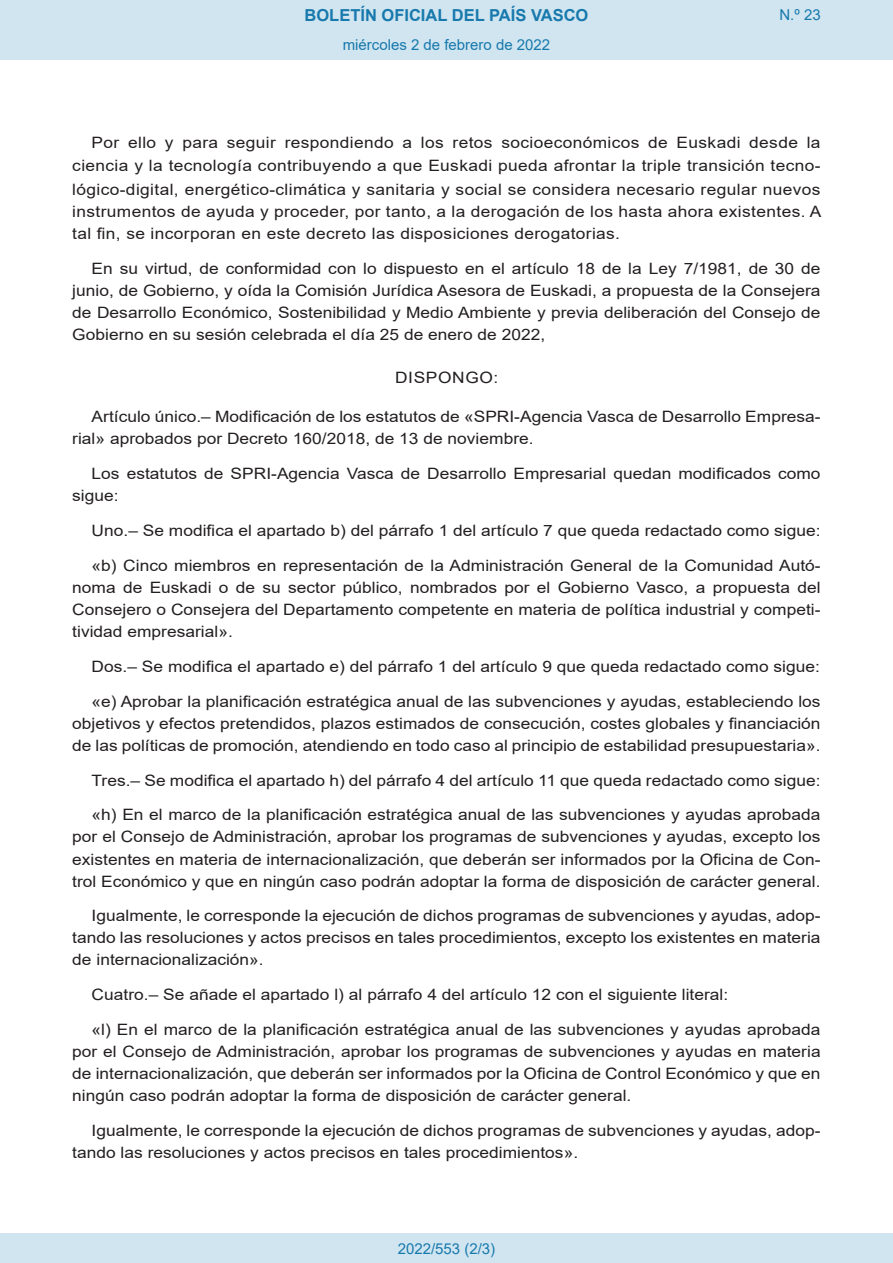
<style>
.page{position:relative;width:893px;height:1263px;background:#fff}
.page>*{position:absolute;margin:0;border:0;box-sizing:border-box;transform-origin:0 0}
.t1{font:700 16.5px "Arial";color:#1879ad}
.BOPVDetalle{font:15.6px/22px "Arial";color:#231f20;text-align:justify;scale:1.11 1}
.BOPVClave{font:15.6px "Arial";letter-spacing:.035em;color:#231f20;scale:1.11 1}
.Paginacion_Centro{font:15px "Arial";color:#1879ad}
</style>
<div class="page">
<div style="left:0;top:0;width:893px;height:60px;background:#d0e5f0"></div>
<div style="left:0;top:1233px;width:893px;height:30px;background:#d0e5f0"></div>
<p class="t1" style="left:305px;top:3px;width:285px">BOLETÍN OFICIAL DEL PAÍS VASCO</p>
<p class="Paginacion_Centro" style="left:343px;top:35px;width:209px">miércoles 2 de febrero de 2022</p>
<p class="Paginacion_Centro" style="left:779px;top:5px;width:43px">N.º 23</p>
<p class="BOPVDetalle" style="left:72px;top:131px;width:676px;line-height:22.6px;text-indent:19px">Por ello y para seguir respondiendo a los retos socioeconómicos de Euskadi desde la ciencia y la tecnología contribuyendo a que Euskadi pueda afrontar la triple transición tecno&shy;lógico-digital, energético-climática y sanitaria y social se considera necesario regular nuevos instrumentos de ayuda y proceder, por tanto, a la derogación de los hasta ahora existentes. A tal fin, se incorporan en este decreto las disposiciones derogatorias.</p>
<p class="BOPVDetalle" style="left:72px;top:257px;width:676px;text-indent:19px">En su virtud, de conformidad con lo dispuesto en el artículo 18 de la Ley 7/1981, de 30 de junio, de Gobierno, y oída la Comisión Jurídica Asesora de Euskadi, a propuesta de la Consejera de Desarrollo Económico, Sostenibilidad y Medio Ambiente y previa deliberación del Consejo de Gobierno en su sesión celebrada el día 25 de enero de 2022,</p>
<p class="BOPVClave" style="left:395px;top:367px;width:94px">DISPONGO:</p>
<p class="BOPVDetalle" style="left:72px;top:406px;width:676px;text-indent:19px">Artículo único.– Modificación de los estatutos de «SPRI-Agencia Vasca de Desarrollo Empresa&shy;rial» aprobados por Decreto 160/2018, de 13 de noviembre.</p>
<p class="BOPVDetalle" style="left:72px;top:463px;width:676px;text-indent:19px">Los estatutos de SPRI-Agencia Vasca de Desarrollo Empresarial quedan modificados como sigue:</p>
<p class="BOPVDetalle" style="left:92px;top:519px;width:658px">Uno.– Se modifica el apartado b) del párrafo 1 del artículo 7 que queda redactado como sigue:</p>
<p class="BOPVDetalle" style="left:72px;top:554px;width:676px;text-indent:19px">«b) Cinco miembros en representación de la Administración General de la Comunidad Autó&shy;noma de Euskadi o de su sector público, nombrados por el Gobierno Vasco, a propuesta del Consejero o Consejera del Departamento competente en materia de política industrial y competi&shy;tividad empresarial».</p>
<p class="BOPVDetalle" style="left:92px;top:655px;width:658px">Dos.– Se modifica el apartado e) del párrafo 1 del artículo 9 que queda redactado como sigue:</p>
<p class="BOPVDetalle" style="left:72px;top:690px;width:676px;text-indent:19px">«e) Aprobar la planificación estratégica anual de las subvenciones y ayudas, estableciendo los objetivos y efectos pretendidos, plazos estimados de consecución, costes globales y financiación de las políticas de promoción, atendiendo en todo caso al principio de estabilidad presupuestaria».</p>
<p class="BOPVDetalle" style="left:92px;top:769px;width:658px">Tres.– Se modifica el apartado h) del párrafo 4 del artículo 11 que queda redactado como sigue:</p>
<p class="BOPVDetalle" style="left:72px;top:804px;width:676px;text-indent:19px">«h) En el marco de la planificación estratégica anual de las subvenciones y ayudas aprobada por el Consejo de Administración, aprobar los programas de subvenciones y ayudas, excepto los existentes en materia de internacionalización, que deberán ser informados por la Oficina de Con&shy;trol Económico y que en ningún caso podrán adoptar la forma de disposición de carácter general.</p>
<p class="BOPVDetalle" style="left:72px;top:905px;width:676px;text-indent:19px">Igualmente, le corresponde la ejecución de dichos programas de subvenciones y ayudas, adop&shy;tando las resoluciones y actos precisos en tales procedimientos, excepto los existentes en materia de internacionalización».</p>
<p class="BOPVDetalle" style="left:92px;top:984px;width:575px">Cuatro.– Se añade el apartado l) al párrafo 4 del artículo 12 con el siguiente literal:</p>
<p class="BOPVDetalle" style="left:72px;top:1018px;width:676px;text-indent:19px">«l) En el marco de la planificación estratégica anual de las subvenciones y ayudas aprobada por el Consejo de Administración, aprobar los programas de subvenciones y ayudas en materia de internacionalización, que deberán ser informados por la Oficina de Control Económico y que en ningún caso podrán adoptar la forma de disposición de carácter general.</p>
<p class="BOPVDetalle" style="left:72px;top:1119px;width:676px;text-indent:19px">Igualmente, le corresponde la ejecución de dichos programas de subvenciones y ayudas, adop&shy;tando las resoluciones y actos precisos en tales procedimientos».</p>
<p class="Paginacion_Centro" style="left:398px;top:1238px;width:99px">2022/553 (2/3)</p>
</div>
